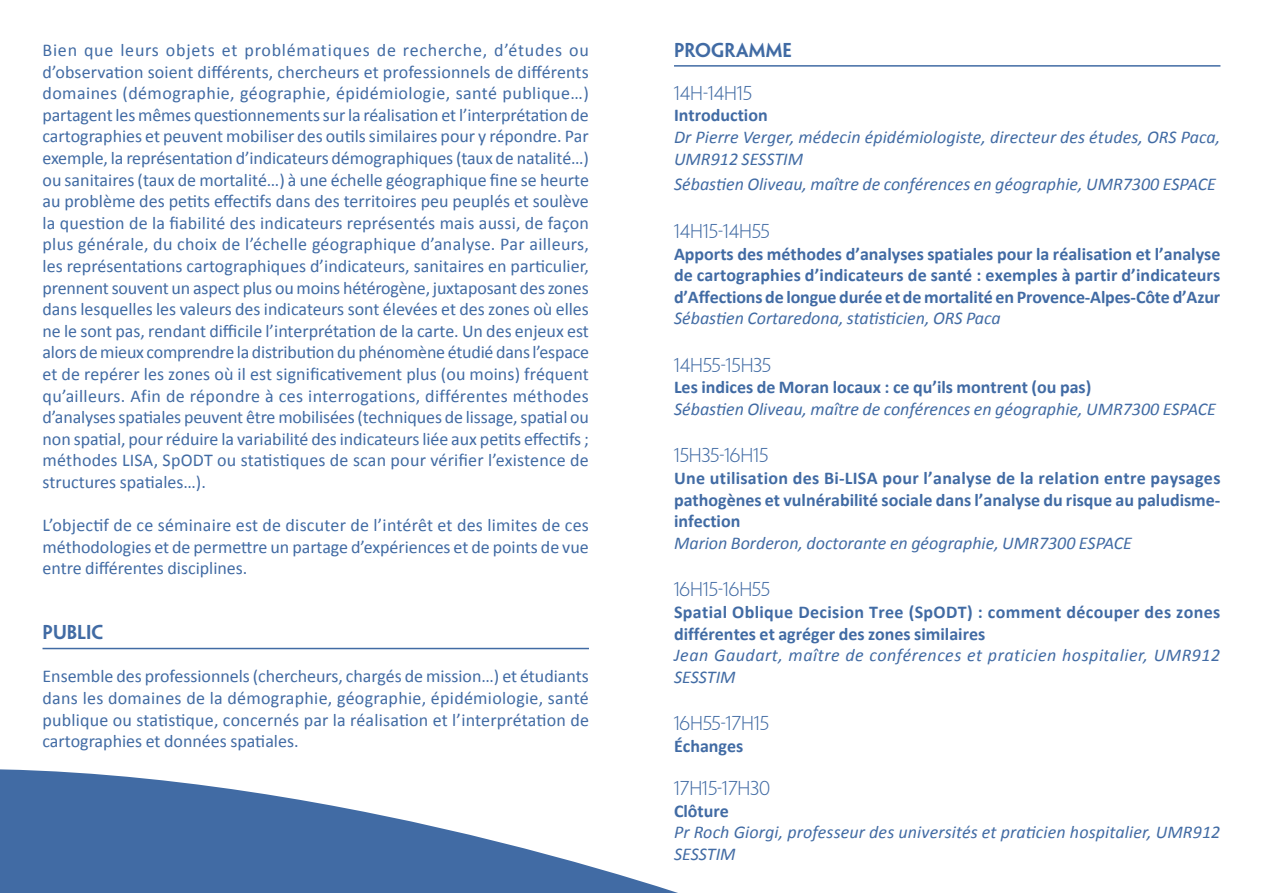
<style>
.page{position:relative;width:1263px;height:893px;background:#fff}
.page>*{position:absolute;margin:0;border:0;box-sizing:border-box;transform-origin:0 0}
.t1{font:18px/21.6px "Calibri";color:#416ba4;text-align:justify}
.t2{font:700 18px/21.6px "Calibri";color:#416ba4;text-align:justify}
.t3{font:italic 18px/21.6px "Calibri";color:#416ba4}
.t4{font:700 18px/21.6px "Calibri";letter-spacing:.02em;color:#416ba4}
.t5{font:300 18px "Penumbra Sans Std";color:#416ba4}
.t6{font:italic 18px/21.6px "Calibri";letter-spacing:.03em;color:#416ba4}
.t7{font:600 18px "Penumbra Sans Std";color:#416ba4}
</style>
<div class="page">
<hr style="left:43px;top:648px;width:546px;height:1px;background:#416ba4">
<hr style="left:674px;top:65px;width:546px;height:2px;background:#416ba4">
<svg style="left:0;top:769px;width:678px;height:124px;fill:#416ba4"></svg>
<p class="t1" style="left:43px;top:39px;width:548px">Bien que leurs objets et problématiques de recherche, d’études ou d’observation soient différents, chercheurs et professionnels de différents domaines (démographie, géographie, épidémiologie, santé publique…) partagent les mêmes questionnements sur la réalisation et l’interprétation de cartographies et peuvent mobiliser des outils similaires pour y répondre. Par exemple, la représentation d’indicateurs démographiques (taux de natalité…) ou sanitaires (taux de mortalité…) à une échelle géographique fine se heurte au problème des petits effectifs dans des territoires peu peuplés et soulève la question de la fiabilité des indicateurs représentés mais aussi, de façon plus générale, du choix de l’échelle géographique d’analyse. Par ailleurs, les représentations cartographiques d’indicateurs, sanitaires en particulier, prennent souvent un aspect plus ou moins hétérogène, juxtaposant des zones dans lesquelles les valeurs des indicateurs sont élevées et des zones où elles ne le sont pas, rendant difficile l’interprétation de la carte. Un des enjeux est alors de mieux comprendre la distribution du phénomène étudié dans l’espace et de repérer les zones où il est significativement plus (ou moins) fréquent qu’ailleurs. Afin de répondre à ces interrogations, différentes méthodes d’analyses spatiales peuvent être mobilisées (techniques de lissage, spatial ou non spatial, pour réduire la variabilité des indicateurs liée aux petits effectifs ; méthodes LISA, SpODT ou statistiques de scan pour vérifier l’existence de structures spatiales…).</p>
<p class="t1" style="left:43px;top:515px;width:548px">L’objectif de ce séminaire est de discuter de l’intérêt et des limites de ces méthodologies et de permettre un partage d’expériences et de points de vue entre différentes disciplines.</p>
<p class="t7" style="left:43px;top:621px;width:63px">PUBLIC</p>
<p class="t1" style="left:43px;top:666px;width:548px">Ensemble des professionnels (chercheurs, chargés de mission…) et étudiants dans les domaines de la démographie, géographie, épidémiologie, santé publique ou statistique, concernés par la réalisation et l’interprétation de cartographies et données spatiales.</p>
<p class="t7" style="left:674px;top:39px;width:119px">PROGRAMME</p>
<p class="t5" style="left:674px;top:83px;width:80px">14h-14h15</p>
<p class="t2" style="left:674px;top:105px;width:95px">Introduction</p>
<p class="t3" style="left:674px;top:126px;width:548px">Dr Pierre Verger, médecin épidémiologiste, directeur des études, ORS Paca,<br>UMR912 SESSTIM</p>
<p class="t3" style="left:674px;top:173px;width:543px">Sébastien Oliveau, maître de conférences en géographie, UMR7300 ESPACE</p>
<p class="t5" style="left:674px;top:221px;width:97px">14h15-14h55</p>
<p class="t2" style="left:674px;top:243px;width:548px">Apports des méthodes d’analyses spatiales pour la réalisation et l’analyse de cartographies d’indicateurs de santé : exemples à partir d’indicateurs d’Affections de longue durée et de mortalité en Provence-Alpes-Côte d’Azur</p>
<p class="t3" style="left:674px;top:307px;width:328px">Sébastien Cortaredona, statisticien, ORS Paca</p>
<p class="t5" style="left:674px;top:355px;width:99px">14h55-15h35</p>
<p class="t2" style="left:674px;top:377px;width:419px">Les indices de Moran locaux : ce qu’ils montrent (ou pas)</p>
<p class="t3" style="left:674px;top:398px;width:543px">Sébastien Oliveau, maître de conférences en géographie, UMR7300 ESPACE</p>
<p class="t5" style="left:674px;top:445px;width:96px">15h35-16h15</p>
<p class="t2" style="left:674px;top:467px;width:548px">Une utilisation des Bi-LISA pour l’analyse de la relation entre paysages pathogènes et vulnérabilité sociale dans l’analyse du risque au paludisme&shy;infection</p>
<p class="t3" style="left:674px;top:531px;width:459px">Marion Borderon, doctorante en géographie, UMR7300 ESPACE</p>
<p class="t5" style="left:674px;top:579px;width:97px">16h15-16h55</p>
<p class="t4" style="left:674px;top:601px;width:548px">Spatial Oblique Decision Tree (SpODT) : comment découper des zones différentes et agréger des zones similaires</p>
<p class="t6" style="left:674px;top:644px;width:548px">Jean Gaudart, maître de conférences et praticien hospitalier, UMR912<br>SESSTIM</p>
<p class="t5" style="left:674px;top:713px;width:96px">16h55-17h15</p>
<p class="t2" style="left:674px;top:735px;width:71px">Échanges</p>
<p class="t5" style="left:674px;top:778px;width:98px">17h15-17h30</p>
<p class="t2" style="left:674px;top:800px;width:56px">Clôture</p>
<p class="t3" style="left:674px;top:821px;width:548px">Pr Roch Giorgi, professeur des universités et praticien hospitalier, UMR912<br>SESSTIM</p>
</div>
